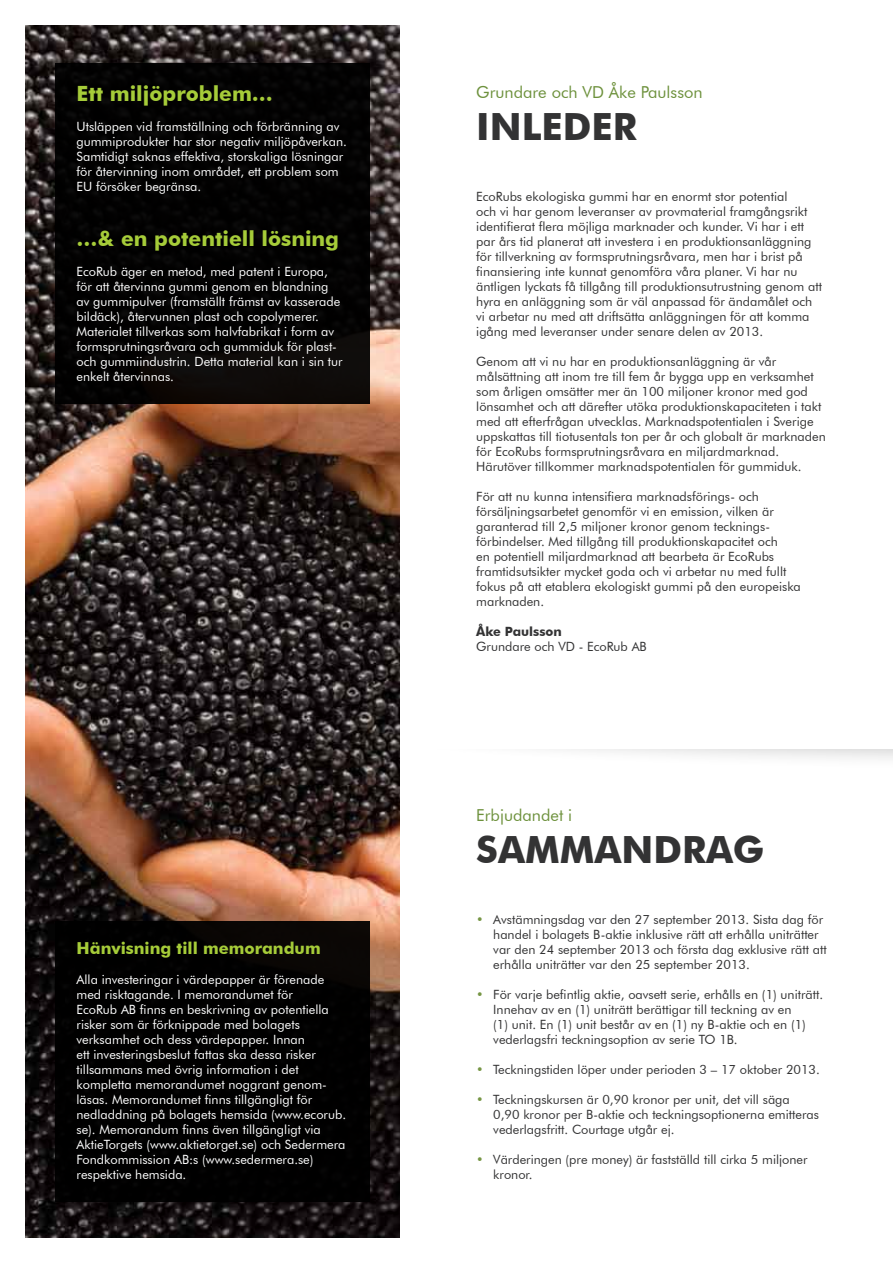
<style>
.page{position:relative;width:893px;height:1263px;background:#fff}
.page>*{position:absolute;margin:0;border:0;box-sizing:border-box;transform-origin:0 0}
.t1{font:700 37.5px "Futura BT";color:#333334}
.t2{font:700 21px "Futura BT";color:#a6cc39}
.t3{font:16.5px "Futura BT";color:#6d913c}
.t4{font:700 16.5px "Futura BT";color:#a6cc39}
.t5{font:12.75px/15px "Futura BT";color:#333334}
.t6{font:12.75px/15px "Futura BT";color:#fff}
.t7{font:700 12.75px "Futura BT";color:#333334}
.s1{color:#769644}
</style>
<div class="page">
<div style="left:383px;top:674px;width:510px;height:97px;background:#000;opacity:.2"></div>
<div style="left:400px;top:672px;width:493px;height:76px;background:#fff"></div>
<img style="left:26px;top:26px;width:374px;height:1211px">
<div style="left:55px;top:921px;width:315px;height:280px;background:#000"></div>
<div style="left:55px;top:64px;width:315px;height:340px;background:#000"></div>
<h2 class="t2" style="left:77px;top:81px;width:198px">Ett miljöproblem…</h2>
<p class="t6" style="left:77px;top:119px;width:272px">Utsläppen vid framställning och förbränning av gummiprodukter har stor negativ miljöpåverkan.<br>Samtidigt saknas effektiva, storskaliga lösningar för återvinning inom området, ett problem som EU försöker begränsa.</p>
<h2 class="t2" style="left:77px;top:226px;width:264px">…&amp; en potentiell lösning</h2>
<p class="t6" style="left:77px;top:264px;width:268px">EcoRub äger en metod, med patent i Europa, för att återvinna gummi genom en blandning av gummipulver (framställt främst av kasserade bildäck), återvunnen plast och copolymerer.<br>Materialet tillverkas som halvfabrikat i form av formsprutningsråvara och gummiduk för plast&shy;och gummiindustrin. Detta material kan i sin tur enkelt återvinnas.</p>
<p class="t4" style="left:77px;top:938px;width:246px">Hänvisning till memorandum</p>
<p class="t6" style="left:77px;top:972px;width:271px">Alla investeringar i värdepapper är förenade med risktagande. I memorandumet för<br>EcoRub AB finns en beskrivning av potentiella risker som är förknippade med bolagets verksamhet och dess värdepapper. Innan<br>ett investeringsbeslut fattas ska dessa risker tillsammans med övrig information i det kompletta memorandumet noggrant genom&shy;läsas. Memorandumet finns tillgängligt för nedladdning på bolagets hemsida (www.ecorub. se). Memorandum finns även tillgängligt via AktieTorgets (www.aktietorget.se) och Sedermera Fondkommission AB:s (www.sedermera.se) respektive hemsida.</p>
<p class="t3" style="left:476px;top:82px;width:228px">Grundare och VD Åke Paulsson</p>
<h1 class="t1" style="left:476px;top:103px;width:155px">inleder</h1>
<p class="t5" style="left:476px;top:189px;width:347px">EcoRubs ekologiska gummi har en enormt stor potential<br>och vi har genom leveranser av provmaterial framgångsrikt identifierat flera möjliga marknader och kunder. Vi har i ett par års tid planerat att investera i en produktionsanläggning för tillverkning av formsprutningsråvara, men har i brist på finansiering inte kunnat genomföra våra planer. Vi har nu äntligen lyckats få tillgång till produktionsutrustning genom att hyra en anläggning som är väl anpassad för ändamålet och vi arbetar nu med att driftsätta anläggningen för att komma igång med leveranser under senare delen av 2013.</p>
<p class="t5" style="left:476px;top:354px;width:351px">Genom att vi nu har en produktionsanläggning är vår målsättning att inom tre till fem år bygga upp en verksamhet som årligen omsätter mer än 100 miljoner kronor med god lönsamhet och att därefter utöka produktionskapaciteten i takt med att efterfrågan utvecklas. Marknadspotentialen i Sverige uppskattas till tiotusentals ton per år och globalt är marknaden för EcoRubs formsprutningsråvara en miljardmarknad.<br>Härutöver tillkommer marknadspotentialen för gummiduk.</p>
<p class="t5" style="left:476px;top:489px;width:326px">För att nu kunna intensifiera marknadsförings- och försäljningsarbetet genomför vi en emission, vilken är garanterad till 2,5 miljoner kronor genom tecknings&shy;förbindelser. Med tillgång till produktionskapacitet och<br>en potentiell miljardmarknad att bearbeta är EcoRubs framtidsutsikter mycket goda och vi arbetar nu med fullt fokus på att etablera ekologiskt gummi på den europeiska marknaden.</p>
<p class="t7" style="left:476px;top:624px;width:87px">Åke Paulsson</p>
<p class="t5" style="left:476px;top:639px;width:170px">Grundare och VD - EcoRub AB</p>
<p class="t3" style="left:476px;top:805px;width:97px">Erbjudandet i</p>
<h1 class="t1" style="left:476px;top:826px;width:290px">sammandrag</h1>
<p class="t5" style="left:493px;top:912px;width:335px;text-indent:-17px"><span class="s1">•</span> Avstämningsdag var den 27 september 2013. Sista dag för handel i bolagets B -aktie inklusive rätt att erhålla uniträtter var den 24 september 2013 och första dag exklusive rätt att erhålla uniträtter var den 25 september 2013.</p>
<p class="t5" style="left:493px;top:987px;width:331px;text-indent:-17px"><span class="s1">•</span> För varje befintlig aktie, oavsett serie, erhålls en (1) uniträtt.<br>Innehav av en (1) uniträtt berättigar till teckning av en<br>(1) unit. En (1) unit består av en (1) ny B-aktie och en (1) vederlagsfri teckningsoption av serie TO 1B.</p>
<p class="t5" style="left:476px;top:1062px;width:345px"><span class="s1">•</span> Teckningstiden löper under perioden 3 – 17 oktober 2013.</p>
<p class="t5" style="left:493px;top:1092px;width:327px;text-indent:-17px"><span class="s1">•</span> Teckningskursen är 0,90 kronor per unit, det vill säga<br>0,90 kronor per B -aktie och teckningsoptionerna emitteras vederlagsfritt. Courtage utgår ej.</p>
<p class="t5" style="left:493px;top:1152px;width:316px;text-indent:-17px"><span class="s1">•</span> Värderingen (pre money) är fastställd till cirka 5 miljoner kronor.</p>
</div>
